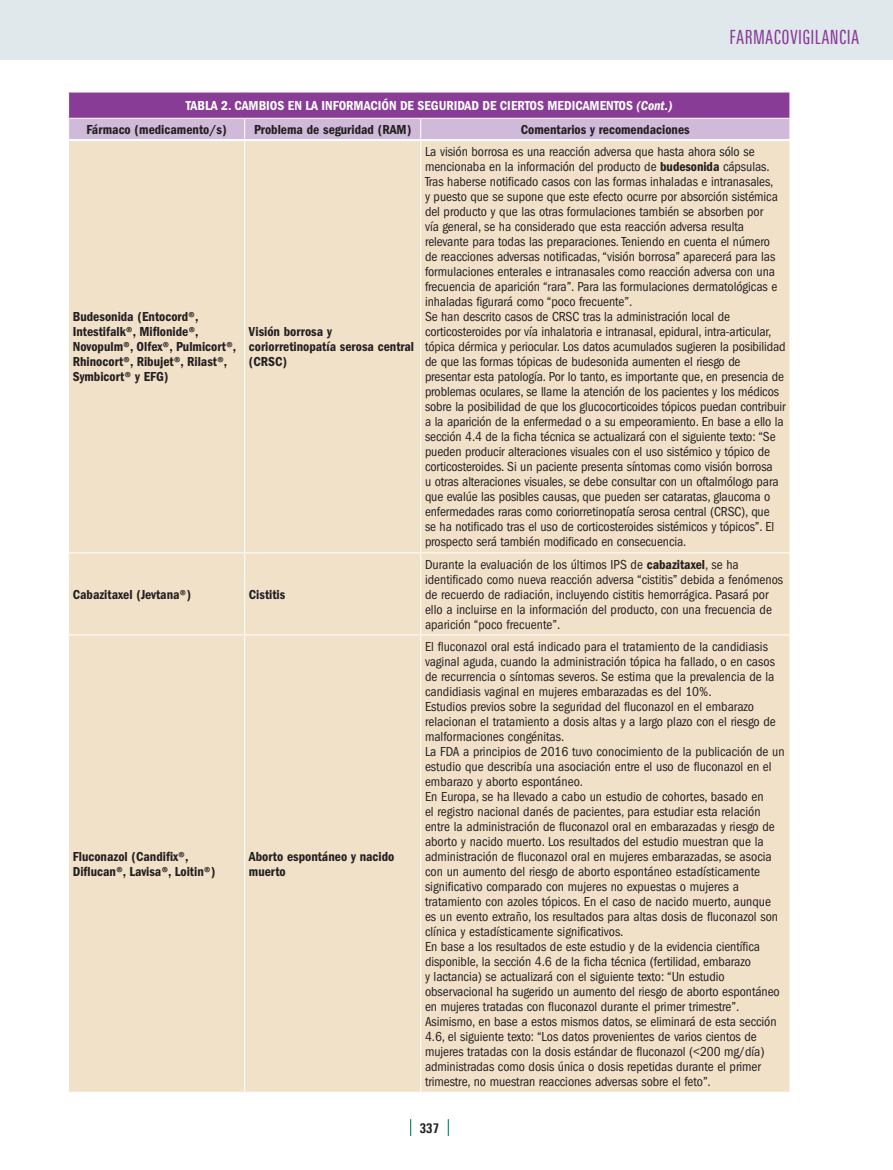
<style>
.page{position:relative;width:893px;height:1170px;background:#fff}
.page>*{position:absolute;margin:0;border:0;box-sizing:border-box;transform-origin:0 0}
.t1{font:19.5px "Linotype Univers Comp";letter-spacing:.05em;color:#883c96}
.TABLA-PARRAFO-IZQUIE{font:condensed 13.5px/15px "ITC Franklin Gothic Std";letter-spacing:-.005em;color:#231f20}
.TABLA-PARRAFO-IZQUIE-2{font:13.5px/15px "ITC Franklin Gothic Std Dm Cd";color:#231f20}
.TABLA-CABECERA-DOS{font:13.5px "ITC Franklin Gothic Std Dm Cd";color:#231f20}
.TABLA-CABECERA{font:13.5px "ITC Franklin Gothic Std Dm Cd";color:#fff}
.t2{font:800 condensed 13.5px "Linotype Univers";color:#231f20;scale:.95 1}
.s1{font-family:"ITC Franklin Gothic Std Dm Cd It"}
.s2{font-family:"ITC Franklin Gothic Std Dm Cd";font-stretch:normal}
</style>
<div class="page">
<svg style="left:410px;top:1119px;width:1px;height:16px"></svg>
<svg style="left:448px;top:1119px;width:1px;height:16px"></svg>
<div style="left:0;top:0;width:893px;height:60px;background:#e0e8ec"></div>
<svg style="left:68px;top:92px;width:722px;height:47px;background:#ab78b6"></svg>
<div style="left:69px;top:141px;width:720px;height:950px;background:#f1e1c9"></div>
<hr style="left:244px;top:141px;width:1px;height:411px;background:#fff">
<hr style="left:420px;top:141px;width:1px;height:411px;background:#fff">
<hr style="left:68px;top:552px;width:177px;height:1px;background:#fff">
<hr style="left:245px;top:552px;width:176px;height:1px;background:#fff">
<hr style="left:244px;top:553px;width:1px;height:81px;background:#fff">
<hr style="left:421px;top:552px;width:369px;height:1px;background:#fff">
<hr style="left:420px;top:553px;width:1px;height:81px;background:#fff">
<hr style="left:68px;top:634px;width:177px;height:1px;background:#fff">
<hr style="left:245px;top:634px;width:176px;height:1px;background:#fff">
<hr style="left:244px;top:635px;width:1px;height:456px;background:#fff">
<hr style="left:421px;top:634px;width:369px;height:1px;background:#fff">
<hr style="left:420px;top:635px;width:1px;height:456px;background:#fff">
<p class="TABLA-CABECERA" style="left:186px;top:98px;width:488px">TABLA 2. CAMBIOS EN LA INFORMACIÓN DE SEGURIDAD DE CIERTOS MEDICAMENTOS <span class="s1">(Cont.)</span></p>
<p class="TABLA-CABECERA-DOS" style="left:87px;top:121px;width:142px">Fármaco (medicamento/s)</p>
<p class="TABLA-CABECERA-DOS" style="left:254px;top:121px;width:159px">Problema de seguridad (RAM)</p>
<p class="TABLA-CABECERA-DOS" style="left:521px;top:121px;width:170px">Comentarios y recomendaciones</p>
<h1 class="t1" style="left:730px;top:26px;width:131px">FARMACOVIGILANCIA</h1>
<p class="TABLA-PARRAFO-IZQUIE-2" style="left:73px;top:309px;width:165px">Budesonida (Entocord®,<br>Intestifalk®, Miflonide®,<br>Novopulm®, Olfex®, Pulmicort®,<br>Rhinocort®, Ribujet®, Rilast®,<br>Symbicort® y EFG)</p>
<p class="TABLA-PARRAFO-IZQUIE-2" style="left:249px;top:324px;width:167px">Visión borrosa y coriorretinopatía serosa central (CRSC)</p>
<p class="TABLA-PARRAFO-IZQUIE-2" style="left:73px;top:586px;width:120px">Cabazitaxel (Jevtana®)</p>
<p class="TABLA-PARRAFO-IZQUIE-2" style="left:249px;top:586px;width:38px">Cistitis</p>
<p class="TABLA-PARRAFO-IZQUIE-2" style="left:73px;top:848px;width:144px">Fluconazol (Candifix®,<br>Diflucan®, Lavisa®, Loitin®)</p>
<p class="TABLA-PARRAFO-IZQUIE-2" style="left:249px;top:848px;width:147px">Aborto espontáneo y nacido muerto</p>
<p class="TABLA-PARRAFO-IZQUIE" style="left:425px;top:144px;width:354px">La visión borrosa es una reacción adversa que hasta ahora sólo se mencionaba en la información del producto de <span class="s2">budesonida</span> cápsulas.<br>Tras haberse notificado casos con las formas inhaladas e intranasales, y puesto que se supone que este efecto ocurre por absorción sistémica del producto y que las otras formulaciones también se absorben por vía general, se ha considerado que esta reacción adversa resulta relevante para todas las preparaciones. Teniendo en cuenta el número de reacciones adversas notificadas, “visión borrosa” aparecerá para las formulaciones enterales e intranasales como reacción adversa con una frecuencia de aparición “rara”. Para las formulaciones dermatológicas e inhaladas figurará como “poco frecuente”.</p>
<p class="TABLA-PARRAFO-IZQUIE" style="left:425px;top:309px;width:362px">Se han descrito casos de CRSC tras la administración local de corticosteroides por vía inhalatoria e intranasal, epidural, intra-articular, tópica dérmica y periocular. Los datos acumulados sugieren la posibilidad de que las formas tópicas de budesonida aumenten el riesgo de presentar esta patología. Por lo tanto, es importante que, en presencia de problemas oculares, se llame la atención de los pacientes y los médicos sobre la posibilidad de que los glucocorticoides tópicos puedan contribuir a la aparición de la enfermedad o a su empeoramiento. En base a ello la sección 4.4 de la ficha técnica se actualizará con el siguiente texto: “Se pueden producir alteraciones visuales con el uso sistémico y tópico de corticosteroides. Si un paciente presenta síntomas como visión borrosa<br>u otras alteraciones visuales, se debe consultar con un oftalmólogo para que evalúe las posibles causas, que pueden ser cataratas, glaucoma o enfermedades raras como coriorretinopatía serosa central (CRSC), que<br>se ha notificado tras el uso de corticosteroides sistémicos y tópicos”. El prospecto será también modificado en consecuencia.</p>
<p class="TABLA-PARRAFO-IZQUIE" style="left:425px;top:556px;width:360px">Durante la evaluación de los últimos IPS de <span class="s2">cabazitaxel</span>, se ha identificado como nueva reacción adversa “cistitis” debida a fenómenos de recuerdo de radiación, incluyendo cistitis hemorrágica. Pasará por ello a incluirse en la información del producto, con una frecuencia de aparición “poco frecuente”.</p>
<p class="TABLA-PARRAFO-IZQUIE" style="left:425px;top:638px;width:351px">El fluconazol oral está indicado para el tratamiento de la candidiasis vaginal aguda, cuando la administración tópica ha fallado, o en casos de recurrencia o síntomas severos. Se estima que la prevalencia de la candidiasis vaginal en mujeres embarazadas es del 10%.</p>
<p class="TABLA-PARRAFO-IZQUIE" style="left:425px;top:698px;width:352px">Estudios previos sobre la seguridad del fluconazol en el embarazo relacionan el tratamiento a dosis altas y a largo plazo con el riesgo de malformaciones congénitas.</p>
<p class="TABLA-PARRAFO-IZQUIE" style="left:425px;top:743px;width:361px">La FDA a principios de 2016 tuvo conocimiento de la publicación de un estudio que describía una asociación entre el uso de fluconazol en el embarazo y aborto espontáneo.</p>
<p class="TABLA-PARRAFO-IZQUIE" style="left:425px;top:788px;width:355px">En Europa, se ha llevado a cabo un estudio de cohortes, basado en<br>el registro nacional danés de pacientes, para estudiar esta relación entre la administración de fluconazol oral en embarazadas y riesgo de aborto y nacido muerto. Los resultados del estudio muestran que la administración de fluconazol oral en mujeres embarazadas, se asocia con un aumento del riesgo de aborto espontáneo estadísticamente significativo comparado con mujeres no expuestas o mujeres a tratamiento con azoles tópicos. En el caso de nacido muerto, aunque es un evento extraño, los resultados para altas dosis de fluconazol son clínica y estadísticamente significativos.</p>
<p class="TABLA-PARRAFO-IZQUIE" style="left:425px;top:938px;width:356px">En base a los resultados de este estudio y de la evidencia científica disponible, la sección 4.6 de la ficha técnica (fertilidad, embarazo<br>y lactancia) se actualizará con el siguiente texto: “Un estudio observacional ha sugerido un aumento del riesgo de aborto espontáneo en mujeres tratadas con fluconazol durante el primer trimestre”.<br>Asimismo, en base a estos mismos datos, se eliminará de esta sección 4.6, el siguiente texto: “Los datos provenientes de varios cientos de mujeres tratadas con la dosis estándar de fluconazol (&lt;200 mg/día) administradas como dosis única o dosis repetidas durante el primer trimestre, no muestran reacciones adversas sobre el feto”.</p>
<p class="t2" style="left:420px;top:1119px;width:22px">337</p>
</div>
